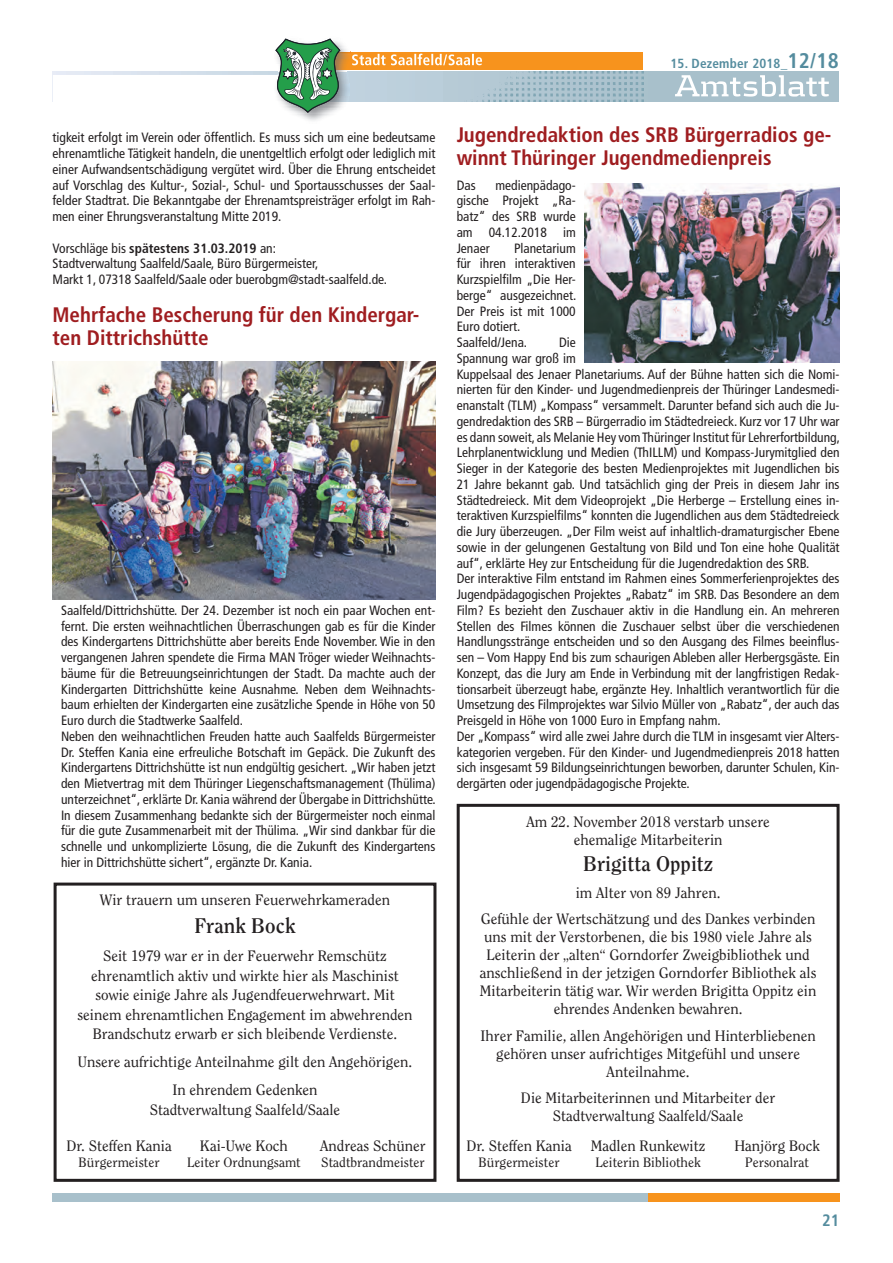
<style>
.page{position:relative;width:893px;height:1263px;background:#fff}
.page>*{position:absolute;margin:0;border:0;box-sizing:border-box;transform-origin:0 0}
.t1{font:700 condensed 21px/22.5px "Frutiger LT Pro";color:#9f1d20}
.t2{font:700 21px "Clearface Std";color:#231f20}
.t3{font:700 condensed 16.5px "Frutiger LT Pro";color:#548c9e}
.t4{font:15px/18px "Clearface Std";color:#231f20;text-align:center}
.t5{font:condensed 13.5px/15.8px "Frutiger LT Pro";color:#231f20}
.t6{font:13.5px "Clearface Std";color:#231f20}
.t7{font:700 condensed 13.2px "Frutiger LT Pro";letter-spacing:.015em;color:#548c9e}
.s1{font-size:21.15px}
.s2{font-weight:700}
</style>
<div class="page">
<svg style="left:347px;top:71px;width:491px;height:30px"></svg>
<div style="left:311px;top:52px;width:332px;height:17px;background:#f7931d"></div>
<svg style="left:352px;top:54px;width:130px;height:11px"></svg>
<svg style="left:589px;top:74px;width:249px;height:28px"></svg>
<img style="left:362px;top:71px;width:281px;height:30px">
<img style="left:342px;top:79px;width:8px;height:25px">
<img style="left:342px;top:72px;width:7px;height:7px">
<img style="left:342px;top:66px;width:4px;height:6px">
<img style="left:342px;top:47px;width:8px;height:19px">
<svg style="left:53px;top:38px;width:289px;height:83px"></svg>
<div style="left:648px;top:1193px;width:191px;height:8px;background:#f7931d"></div>
<div style="left:52px;top:1193px;width:596px;height:8px;background:#a8c0cb"></div>
<div style="left:54px;top:883px;width:382px;height:299px;border:3px solid #231f20"></div>
<div style="left:456px;top:804px;width:383px;height:378px;border:3px solid #231f20"></div>
<img style="left:52px;top:361px;width:383px;height:238px">
<img style="left:584px;top:184px;width:255px;height:179px">
<p class="t7" style="left:670px;top:55px;width:170px">15. Dezember 2018_<span class="s1">12/18</span></p>
<p class="t5" style="left:52px;top:130px;width:384px;text-align:justify">tigkeit erfolgt im Verein oder öffentlich. Es muss sich um eine bedeutsame ehrenamtliche Tätigkeit handeln, die unentgeltlich erfolgt oder lediglich mit einer Aufwandsentschädigung vergütet wird. Über die Ehrung entscheidet auf Vorschlag des Kultur-, Sozial-, Schul- und Sportausschusses der Saal&shy;felder Stadtrat. Die Bekanntgabe der Ehrenamtspreisträger erfolgt im Rah&shy;men einer Ehrungsveranstaltung Mitte 2019.</p>
<p class="t5" style="left:52px;top:240px;width:336px">Vorschläge bis <span class="s2">spätestens 31.03.2019</span> an:<br>Stadtverwaltung Saalfeld/Saale, Büro Bürgermeister,<br>Markt 1, 07318 Saalfeld/Saale oder buerobgm@stadt-saalfeld.de.</p>
<h1 class="t1" style="left:52px;top:304px;width:368px">Mehrfache Bescherung für den Kindergar&shy;ten Dittrichshütte</h1>
<p class="t5" style="left:61px;top:602px;width:376px">Saalfeld/Dittrichshütte. Der 24. Dezember ist noch ein paar Wochen ent&shy;fernt. Die ersten weihnachtlichen Überraschungen gab es für die Kinder des Kindergartens Dittrichshütte aber bereits Ende November. Wie in den vergangenen Jahren spendete die Firma MAN Tröger wieder Weihnachts&shy;bäume für die Betreuungseinrichtungen der Stadt. Da machte auch der Kindergarten Dittrichshütte keine Ausnahme. Neben dem Weihnachts&shy;baum erhielten der Kindergarten eine zusätzliche Spende in Höhe von 50<br>Euro durch die Stadtwerke Saalfeld.<br>Neben den weihnachtlichen Freuden hatte auch Saalfelds Bürgermeister Dr. Steffen Kania eine erfreuliche Botschaft im Gepäck. Die Zukunft des Kindergartens Dittrichshütte ist nun endgültig gesichert. „Wir haben jetzt den Mietvertrag mit dem Thüringer Liegenschaftsmanagement (Thülima) unterzeichnet“, erklärte Dr. Kania während der Übergabe in Dittrichshütte.<br>In diesem Zusammenhang bedankte sich der Bürgermeister noch einmal für die gute Zusammenarbeit mit der Thülima. „Wir sind dankbar für die schnelle und unkomplizierte Lösung, die die Zukunft des Kindergartens hier in Dittrichshütte sichert“, ergänzte Dr. Kania.</p>
<p class="t4" style="left:100px;top:891px;width:291px">Wir trauern um unseren Feuerwehrkameraden</p>
<h1 class="t2" style="left:194px;top:913px;width:102px">Frank Bock</h1>
<p class="t4" style="left:77px;top:946px;width:336px;line-height:19.5px">Seit 1979 war er in der Feuerwehr Remschütz ehrenamtlich aktiv und wirkte hier als Maschinist sowie einige Jahre als Jugendfeuerwehrwart. Mit seinem ehrenamtlichen Engagement im abwehrenden Brandschutz erwarb er sich bleibende Verdienste.</p>
<p class="t4" style="left:78px;top:1048px;width:336px;line-height:28px">Unsere aufrichtige Anteilnahme gilt den Angehörigen.<br>In ehrendem Gedenken</p>
<p class="t4" style="left:150px;top:1101px;width:192px">Stadtverwaltung Saalfeld/Saale</p>
<p class="t4" style="left:67px;top:1137px;width:107px">Dr. Steffen Kania</p>
<p class="t6" style="left:79px;top:1154px;width:82px">Bürgermeister</p>
<p class="t4" style="left:200px;top:1137px;width:89px">Kai-Uwe Koch</p>
<p class="t6" style="left:187px;top:1154px;width:115px">Leiter Ordnungsamt</p>
<p class="t4" style="left:320px;top:1137px;width:107px">Andreas Schüner</p>
<p class="t6" style="left:321px;top:1154px;width:105px">Stadtbrandmeister</p>
<h1 class="t1" style="left:456px;top:124px;width:376px">Jugendredaktion des SRB Bürgerradios ge&shy;winnt Thüringer Jugendmedienpreis</h1>
<p class="t5" style="left:456px;top:177px;width:20px">Das</p>
<p class="t5" style="left:456px;top:177px;width:121px;text-align:justify;text-indent:39px">medienpädago&shy;gische Projekt „Ra&shy;batz“ des SRB wurde am 04.12.2018 im Jenaer</p>
<p class="t5" style="left:456px;top:240px;width:121px;text-indent:57px">Planetarium für ihren interaktiven<br>Kurzspielfilm „Die Her&shy;berge“ ausgezeichnet.<br>Der Preis ist mit 1000<br>Euro dotiert.<br>Saalfeld/Jena.</p>
<p class="t5" style="left:456px;top:335px;width:385px;text-indent:102px">Die<br>Spannung war groß im<br>Kuppelsaal des Jenaer Planetariums. Auf der Bühne hatten sich die Nomi&shy;nierten für den Kinder- und Jugendmedienpreis der Thüringer Landesmedi&shy;enanstalt (TLM) „Kompass“ versammelt. Darunter befand sich auch die Ju&shy;gendredaktion des SRB – Bürgerradio im Städtedreieck. Kurz vor 17 Uhr war es dann soweit, als Melanie Hey vom Thüringer Institut für Lehrerfortbildung, Lehrplanentwicklung und Medien (ThILLM) und Kompass-Jurymitglied den Sieger in der Kategorie des besten Medienprojektes mit Jugendlichen bis 21 Jahre bekannt gab. Und tatsächlich ging der Preis in diesem Jahr ins Städtedreieck. Mit dem Videoprojekt „Die Herberge – Erstellung eines in&shy;teraktiven Kurzspielfilms“ konnten die Jugendlichen aus dem Städtedreieck die Jury überzeugen. „Der Film weist auf inhaltlich-dramaturgischer Ebene sowie in der gelungenen Gestaltung von Bild und Ton eine hohe Qualität auf“, erklärte Hey zur Entscheidung für die Jugendredaktion des SRB.<br>Der interaktive Film entstand im Rahmen eines Sommerferienprojektes des Jugendpädagogischen Projektes „Rabatz“ im SRB. Das Besondere an dem Film? Es bezieht den Zuschauer aktiv in die Handlung ein. An mehreren Stellen des Filmes können die Zuschauer selbst über die verschiedenen Handlungsstränge entscheiden und so den Ausgang des Filmes beeinflus&shy;sen – Vom Happy End bis zum schaurigen Ableben aller Herbergsgäste. Ein Konzept, das die Jury am Ende in Verbindung mit der langfristigen Redak&shy;tionsarbeit überzeugt habe, ergänzte Hey. Inhaltlich verantwortlich für die Umsetzung des Filmprojektes war Silvio Müller von „Rabatz“, der auch das Preisgeld in Höhe von 1000 Euro in Empfang nahm.<br>Der „Kompass“ wird alle zwei Jahre durch die TLM in insgesamt vier Alters&shy;kategorien vergeben. Für den Kinder- und Jugendmedienpreis 2018 hatten sich insgesamt 59 Bildungseinrichtungen beworben, darunter Schulen, Kin&shy;dergärten oder jugendpädagogische Projekte.</p>
<p class="t4" style="left:526px;top:812px;width:245px">Am 22. November 2018 verstarb unsere ehemalige Mitarbeiterin</p>
<h1 class="t2" style="left:583px;top:851px;width:132px">Brigitta Oppitz</h1>
<p class="t4" style="left:480px;top:879px;width:336px;line-height:26.5px">im Alter von 89 Jahren.<br>Gefühle der Wertschätzung und des Dankes verbinden</p>
<p class="t4" style="left:479px;top:928px;width:338px">uns mit der Verstorbenen, die bis 1980 viele Jahre als Leiterin der „alten“ Gorndorfer Zweigbibliothek und anschließend in der jetzigen Gorndorfer Bibliothek als Mitarbeiterin tätig war. Wir werden Brigitta Oppitz ein ehrendes Andenken bewahren.</p>
<p class="t4" style="left:480px;top:1026px;width:337px">Ihrer Familie, allen Angehörigen und Hinterbliebenen gehören unser aufrichtiges Mitgefühl und unsere<br>Anteilnahme.</p>
<p class="t4" style="left:521px;top:1089px;width:256px">Die Mitarbeiterinnen und Mitarbeiter der<br>Stadtverwaltung Saalfeld/Saale</p>
<p class="t4" style="left:466px;top:1137px;width:107px">Dr. Steffen Kania</p>
<p class="t6" style="left:478px;top:1154px;width:82px">Bürgermeister</p>
<p class="t4" style="left:590px;top:1137px;width:116px">Madlen Runkewitz</p>
<p class="t6" style="left:595px;top:1154px;width:107px">Leiterin Bibliothek</p>
<p class="t4" style="left:734px;top:1137px;width:87px">Hanjörg Bock</p>
<p class="t6" style="left:745px;top:1154px;width:65px">Personalrat</p>
<p class="t3" style="left:822px;top:1210px;width:19px">21</p>
</div>
